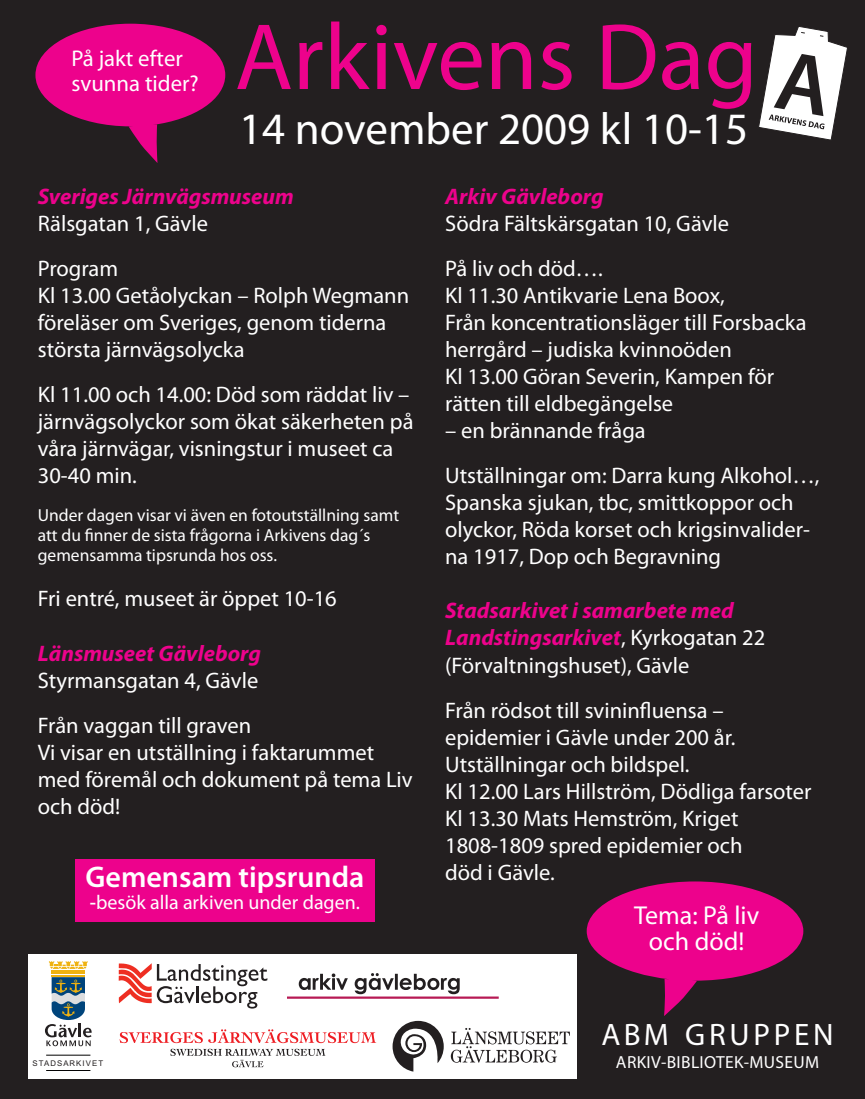
<style>
.page{position:relative;width:865px;height:1099px;background:#fff}
.page>*{position:absolute;margin:0;border:0;box-sizing:border-box;transform-origin:0 0}
.t1{font:95px "Myriad Pro";color:#ed028c}
.t2{font:45px "Myriad Pro";color:#fff}
.t3{font:31px "Myriad Pro";letter-spacing:.12em;color:#fff}
.t4{font:600 30px "Myriad Pro";color:#fff}
.t5{font:26px/26px "Myriad Pro";color:#fff;text-align:center}
.t6{font:22.75px/24.5px "Myriad Pro";color:#fff}
.t7{font:22.5px/27px "Myriad Pro";color:#fff}
.t8{font:italic 700 22.5px/27px "Myriad Pro";color:#ed028c}
.t9{font:20px "Myriad Pro";color:#fff}
.t10{font:17.5px/20px "Myriad Pro";color:#fff}
.t11{font:17.5px "Myriad Pro";letter-spacing:.02em;color:#fff}
.t12{font:7.75px "Arial";letter-spacing:.135em;color:#231f20}
.s1{font-weight:600}
.s2{font-weight:400;font-style:normal;color:#fff}
</style>
<div class="page">
<div style="left:0;top:0;width:865px;height:1098px;background:#231f20"></div>
<div style="left:28px;top:954px;width:549px;height:124px;background:#fff"></div>
<svg style="left:35px;top:24px;width:190px;height:139px"></svg>
<svg style="left:586px;top:881px;width:217px;height:135px"></svg>
<div style="left:76px;top:858px;width:299px;height:63px;background:#ed028c"></div>
<svg style="left:119px;top:963px;width:148px;height:45px"></svg>
<svg style="left:299px;top:973px;width:160px;height:21px"></svg>
<hr style="left:287px;top:996px;width:211px;height:2px;background:#b71a54">
<svg style="left:45px;top:977px;width:47px;height:69px"></svg>
<svg style="left:52px;top:970px;width:33px;height:3px"></svg>
<hr style="left:52px;top:974px;width:33px;height:2px;background:#efb211">
<svg style="left:49px;top:961px;width:39px;height:7px"></svg>
<hr style="left:46px;top:1054px;width:44px;height:1px;background:#000">
<hr style="left:46px;top:1070px;width:44px;height:1px;background:#000">
<svg style="left:392px;top:1020px;width:52px;height:51px"></svg>
<svg style="left:451px;top:1028px;width:119px;height:34px"></svg>
<svg style="left:119px;top:1029px;width:257px;height:38px"></svg>
<svg style="left:758px;top:26px;width:90px;height:114px"></svg>
<p class="t6" style="left:71px;top:46px;width:129px">På jakt efter svunna tider?</p>
<h1 class="t1" style="left:235px;top:-1px;width:524px">Arkivens Dag</h1>
<h2 class="t2" style="left:239px;top:101px;width:510px">14 november 2009 kl 10-15</h2>
<p class="t8" style="left:38px;top:182px;width:257px">Sveriges Järnvägsmuseum</p>
<p class="t7" style="left:38px;top:201px;width:172px;line-height:45px">Rälsgatan 1, Gävle<br>Program</p>
<p class="t7" style="left:38px;top:282px;width:373px">Kl 13.00 Getåolyckan – Rolph Wegmann föreläser om Sveriges, genom tiderna största järnvägsolycka</p>
<p class="t7" style="left:38px;top:381px;width:377px">Kl 11.00 och 14.00: Död som räddat liv – järnvägsolyckor som ökat säkerheten på våra järnvägar, visningstur i museet ca<br>30-40 min.</p>
<p class="t10" style="left:38px;top:505px;width:363px">Under dagen visar vi även en fotoutställning samt att du finner de sista frågorna i Arkivens dag´s gemensamma tipsrunda hos oss.</p>
<p class="t7" style="left:38px;top:585px;width:300px">Fri entré, museet är öppet 10-16</p>
<p class="t8" style="left:38px;top:638px;width:225px">Länsmuseet Gävleborg</p>
<p class="t7" style="left:38px;top:657px;width:222px;line-height:45px">Styrmansgatan 4, Gävle<br>Från vaggan till graven</p>
<p class="t7" style="left:38px;top:738px;width:376px">Vi visar en utställning i faktarummet med föremål och dokument på tema Liv och död!</p>
<h3 class="t4" style="left:85px;top:857px;width:280px">Gemensam tipsrunda</h3>
<p class="t9" style="left:90px;top:890px;width:272px"><span class="s1">-</span>besök alla arkiven under dagen.</p>
<p class="t12" style="left:33px;top:1057px;width:72px">STADSARKIVET</p>
<p class="t8" style="left:445px;top:182px;width:160px">Arkiv Gävleborg</p>
<p class="t7" style="left:445px;top:201px;width:285px;line-height:45px">Södra Fältskärsgatan 10, Gävle<br>På liv och död….</p>
<p class="t7" style="left:445px;top:282px;width:363px">Kl 11.30 Antikvarie Lena Boox,<br>Från koncentrationsläger till Forsbacka herrgård – judiska kvinnoöden<br>Kl 13.00 Göran Severin, Kampen för rätten till eldbegängelse</p>
<p class="t7" style="left:445px;top:408px;width:376px;line-height:45px">– en brännande fråga<br>Utställningar om: Darra kung Alkohol…,</p>
<p class="t7" style="left:445px;top:489px;width:366px">Spanska sjukan, tbc, smittkoppor och olyckor, Röda korset och krigsinvalider&shy;na 1917, Dop och Begravning</p>
<p class="t8" style="left:445px;top:596px;width:321px">Stadsarkivet i samarbete med<br>Landstingsarkivet<span class="s2">, Kyrkogatan 22 (Förvaltningshuset), Gävle</span></p>
<p class="t7" style="left:445px;top:696px;width:368px">Från rödsot till svininfluensa – epidemier i Gävle under 200 år.<br>Utställningar och bildspel.<br>Kl 12.00 Lars Hillström, Dödliga farsoter<br>Kl 13.30 Mats Hemström, Kriget<br>1808-1809 spred epidemier och<br>död i Gävle.</p>
<p class="t5" style="left:634px;top:902px;width:127px">Tema: På liv och död!</p>
<h3 class="t3" style="left:601px;top:1015px;width:234px">ABM GRUPPEN</h3>
<p class="t11" style="left:616px;top:1051px;width:205px">ARKIV-BIBLIOTEK-MUSEUM</p>
</div>
